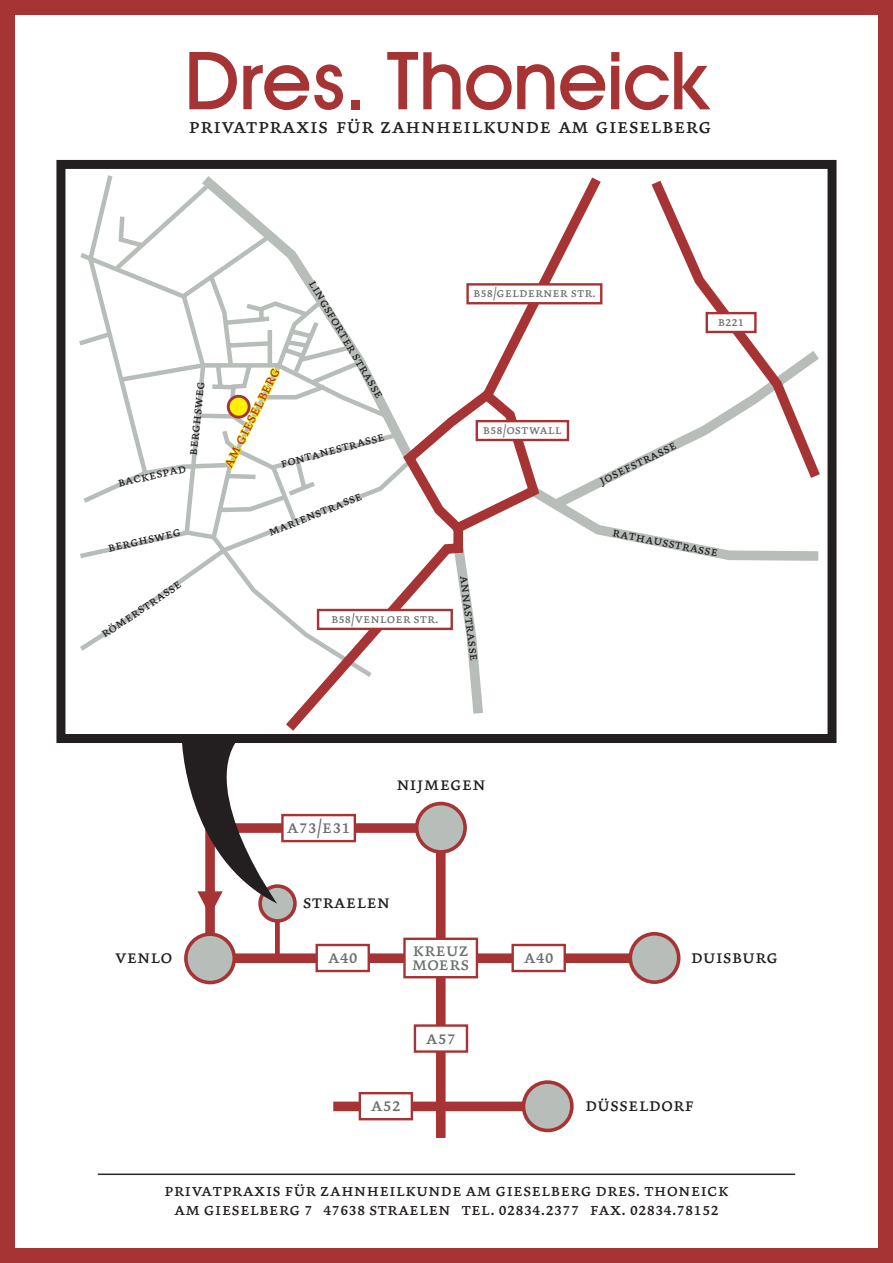
<style>
.page{position:relative;width:893px;height:1263px;background:#fff}
.page>*{position:absolute;margin:0;border:0;box-sizing:border-box;transform-origin:0 0}
.t1{font:500 81.9px "Avant Garde BQ";letter-spacing:-.02em;color:#a73435}
.t2{font:21.75px "Dolly Small Caps";color:#231f20}
.t3{font:19.2px "Dolly Small Caps";color:#231f20}
.t4{font:19.2px/14.4px "Dolly Small Caps";color:#6b706e}
.t5{font:18px/19.5px "Dolly Small Caps";color:#231f20;text-align:center}
.t6{font:15.75px "Dolly Small Caps";color:#a73435}
.t7{font:13.5px "Dolly Small Caps";color:#231f20}
.t8{font:13.5px "Dolly Small Caps";color:#6b706e}
</style>
<div class="page">
<div style="left:0;top:0;width:893px;height:1263px;border:15px solid #a73435"></div>
<svg style="left:609px;top:455px;width:210px;height:106px"></svg>
<svg style="left:79px;top:175px;width:197px;height:476px"></svg>
<svg style="left:276px;top:177px;width:333px;height:554px"></svg>
<svg style="left:643px;top:180px;width:177px;height:309px"></svg>
<div style="left:468px;top:284px;width:133px;height:19px;background:#fff"></div>
<div style="left:466px;top:283px;width:136px;height:21px;border:2px solid #a73435"></div>
<div style="left:477px;top:421px;width:91px;height:19px;background:#fff"></div>
<div style="left:476px;top:420px;width:93px;height:21px;border:2px solid #a73435"></div>
<div style="left:318px;top:610px;width:134px;height:19px;background:#fff"></div>
<div style="left:317px;top:609px;width:136px;height:21px;border:2px solid #a73435"></div>
<div style="left:707px;top:313px;width:48px;height:19px;background:#fff"></div>
<div style="left:706px;top:312px;width:51px;height:21px;border:2px solid #a73435"></div>
<svg style="left:223px;top:366px;width:58px;height:121px"></svg>
<div style="left:56px;top:160px;width:780px;height:583px;border:9px solid #231f20"></div>
<hr style="left:98px;top:1173px;width:697px;height:2px;background:#282a2c">
<div style="left:205px;top:823px;width:10px;height:135px;background:#a73435"></div>
<div style="left:210px;top:823px;width:247px;height:10px;background:#a73435"></div>
<div style="left:211px;top:953px;width:450px;height:10px;background:#a73435"></div>
<div style="left:333px;top:1101px;width:217px;height:10px;background:#a73435"></div>
<div style="left:436px;top:822px;width:10px;height:316px;background:#a73435"></div>
<div style="left:186px;top:934px;width:48px;height:48px;background:#b7bdb9;border-radius:50%"></div>
<div style="left:184px;top:932px;width:52px;height:52px;border:4px solid #a73435;border-radius:50%"></div>
<div style="left:523px;top:1082px;width:49px;height:48px;background:#b7bdb9;border-radius:50%"></div>
<div style="left:522px;top:1080px;width:52px;height:52px;border:4px solid #a73435;border-radius:50%"></div>
<div style="left:630px;top:934px;width:49px;height:48px;background:#b7bdb9;border-radius:50%"></div>
<div style="left:628px;top:932px;width:52px;height:52px;border:4px solid #a73435;border-radius:50%"></div>
<div style="left:417px;top:803px;width:48px;height:49px;background:#b7bdb9;border-radius:50%"></div>
<div style="left:415px;top:802px;width:52px;height:52px;border:4px solid #a73435;border-radius:50%"></div>
<div style="left:275px;top:905px;width:5px;height:53px;background:#a73435"></div>
<div style="left:260px;top:886px;width:35px;height:35px;background:#b7bdb9;border-radius:50%"></div>
<div style="left:258px;top:884px;width:39px;height:39px;border:4px solid #a73435;border-radius:50%"></div>
<div style="left:317px;top:945px;width:52px;height:26px;background:#fff"></div>
<div style="left:315px;top:944px;width:55px;height:28px;border:2px solid #a73435"></div>
<div style="left:513px;top:945px;width:52px;height:26px;background:#fff"></div>
<div style="left:511px;top:944px;width:55px;height:28px;border:2px solid #a73435"></div>
<div style="left:415px;top:1025px;width:52px;height:26px;background:#fff"></div>
<div style="left:414px;top:1024px;width:54px;height:29px;border:2px solid #a73435"></div>
<div style="left:360px;top:1093px;width:52px;height:26px;background:#fff"></div>
<div style="left:359px;top:1092px;width:54px;height:28px;border:2px solid #a73435"></div>
<div style="left:282px;top:815px;width:73px;height:26px;background:#fff"></div>
<div style="left:281px;top:814px;width:75px;height:28px;border:2px solid #a73435"></div>
<div style="left:404px;top:939px;width:73px;height:38px;background:#fff"></div>
<div style="left:403px;top:937px;width:75px;height:41px;border:2px solid #a73435"></div>
<svg style="left:182px;top:739px;width:95px;height:177px"></svg>
<h1 class="t1" style="left:184px;top:34px;width:526px">Dres. Thoneick</h1>
<h2 class="t2" style="left:189px;top:112px;width:525px">privatpraxis für zahnheilkunde am gieselberg</h2>
<p class="t7" style="left:184px;top:454px;width:76px;rotate:-84deg">berghsweg</p>
<p class="t7" style="left:116px;top:475px;width:71px;rotate:-13deg">backespad</p>
<p class="t7" style="left:106px;top:540px;width:76px;rotate:-13deg">berghsweg</p>
<p class="t7" style="left:97px;top:627px;width:95px;rotate:-33deg">römerstrasse</p>
<p class="t7" style="left:320px;top:276px;width:137px;rotate:60deg">lingsforter strasse</p>
<p class="t6" style="left:218px;top:462px;width:112px;rotate:-63deg">am gieselberg</p>
<p class="t7" style="left:278px;top:456px;width:109px;rotate:-15deg">fontanestrasse</p>
<p class="t7" style="left:266px;top:525px;width:101px;rotate:-22deg">marienstrasse</p>
<p class="t8" style="left:331px;top:611px;width:109px">b58/venloer str.</p>
<p class="t8" style="left:473px;top:285px;width:124px">b58/gelderner str.</p>
<p class="t8" style="left:483px;top:422px;width:81px">b58/ostwall</p>
<p class="t7" style="left:596px;top:474px;width:86px;rotate:-26deg">josefstrasse</p>
<p class="t8" style="left:718px;top:314px;width:28px">b221</p>
<p class="t7" style="left:472px;top:574px;width:87px;rotate:83deg">annastrasse</p>
<p class="t7" style="left:614px;top:524px;width:109px;rotate:11deg">rathausstrasse</p>
<h3 class="t4" style="left:287px;top:820px;width:65px">a73/e31</h3>
<h3 class="t3" style="left:396px;top:772px;width:91px">nijmegen</h3>
<h3 class="t3" style="left:303px;top:890px;width:89px">straelen</h3>
<h3 class="t4" style="left:412px;top:943px;width:59px">kreuz moers</h3>
<h3 class="t4" style="left:328px;top:950px;width:32px">a40</h3>
<h3 class="t4" style="left:524px;top:950px;width:32px">a40</h3>
<h3 class="t3" style="left:115px;top:945px;width:59px">venlo</h3>
<h3 class="t3" style="left:691px;top:945px;width:89px">duisburg</h3>
<h3 class="t4" style="left:371px;top:1098px;width:32px">a52</h3>
<h3 class="t4" style="left:426px;top:1030px;width:32px">a57</h3>
<h3 class="t3" style="left:585px;top:1093px;width:111px">düsseldorf</h3>
<h3 class="t5" style="left:164px;top:1180px;width:566px">privatpraxis für zahnheilkunde am gieselberg dres. thoneick am gieselberg 7 47638 straelen tel. 02834.2377 fax. 02834.78152</h3>
</div>
